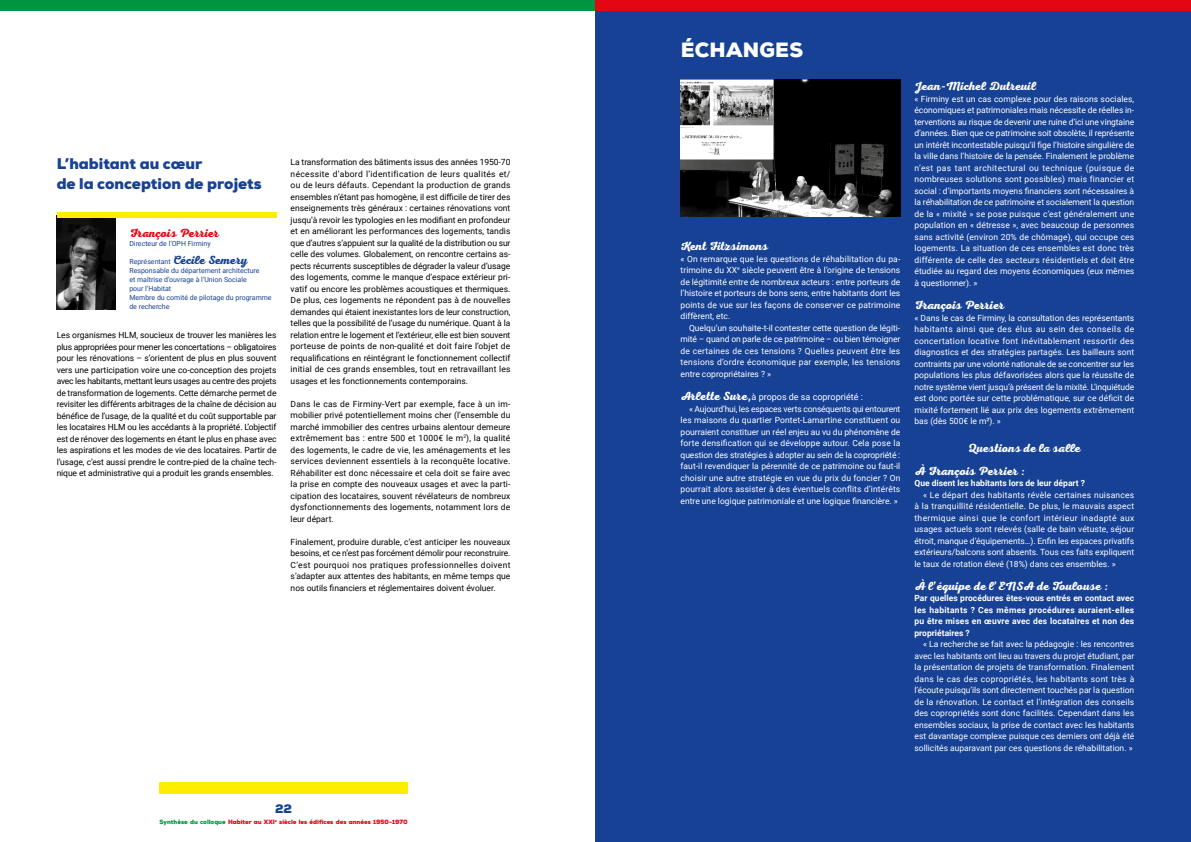
<style>
.page{position:relative;width:1191px;height:842px;background:#fff}
.page>*{position:absolute;margin:0;border:0;box-sizing:border-box;transform-origin:0 0}
.t1{font:900 20px "Nexa";letter-spacing:.015em;color:#fff}
.t2{font:900 15px/20px "Nexa";color:#164194}
.t3{font:700 12px/23px "Nexa Script";color:#fff}
.t4{font:700 12px "Nexa Script";color:#e30613}
.t5{font:900 12px "Nexa";color:#164194}
.t6{font:9px "Roboto";color:#fff}
.t7{font:8.5px/11.5px "Roboto";color:#fff;text-align:justify}
.t8{font:8.5px/11.5px "Roboto";color:#000;text-align:justify}
.t9{font:700 8.5px/11.5px "Roboto";color:#fff;text-align:justify}
.t10{font:7px/9px "Roboto";color:#164194}
.t11{font:900 6px "Nexa";color:#e30613}
.s1{font-family:"Nexa Script";font-weight:700;font-size:12px}
.s2{color:#009641}
</style>
<div class="page">
<div style="left:159px;top:782px;width:248px;height:12px;background:#ffed00"></div>
<div style="left:0;top:0;width:595px;height:11px;background:#009641"></div>
<div style="left:595px;top:0;width:596px;height:11px;background:#e30613"></div>
<div style="left:595px;top:11px;width:596px;height:831px;background:#164194"></div>
<img style="left:57px;top:218px;width:58px;height:91px">
<div style="left:57px;top:212px;width:219px;height:6px;background:#ffed00"></div>
<img style="left:680px;top:79px;width:220px;height:138px">
<h2 class="t2" style="left:57px;top:154px;width:207px">L’habitant au cœur<br>de la conception de projets</h2>
<h3 class="t4" style="left:129px;top:226px;width:91px">François Perrier</h3>
<p class="t10" style="left:129px;top:239px;width:83px">Directeur de l’OPH Firminy</p>
<p class="t10" style="left:129px;top:257px;width:144px">Représentant <span class="s1">Cécile Semery<br></span>Responsable du département architecture<br>et maîtrise d’ouvrage à l’Union Sociale<br>pour l’Habitat<br>Membre du comité de pilotage du programme de recherche</p>
<p class="t8" style="left:57px;top:329px;width:221px">Les organismes HLM, soucieux de trouver les manières les plus appropriées pour mener les concertations – obligatoires pour les rénovations – s’orientent de plus en plus souvent vers une participation voire une co-conception des projets avec les habitants, mettant leurs usages au centre des projets de transformation de logements. Cette démarche permet de revisiter les différents arbitrages de la chaîne de décision au bénéfice de l’usage, de la qualité et du coût supportable par les locataires HLM ou les accédants à la propriété. L’objectif est de rénover des logements en étant le plus en phase avec les aspirations et les modes de vie des locataires. Partir de l’usage, c’est aussi prendre le contre-pied de la chaîne tech&shy;nique et administrative qui a produit les grands ensembles.</p>
<p class="t8" style="left:291px;top:156px;width:221px">La transformation des bâtiments issus des années 1950‑70 nécessite d’abord l’identification de leurs qualités et/ ou de leurs défauts. Cependant la production de grands ensembles n’étant pas homogène, il est difficile de tirer des enseignements très généraux : certaines rénovations vont jusqu’à revoir les typologies en les modifiant en profondeur et en améliorant les performances des logements, tandis que d’autres s’appuient sur la qualité de la distribution ou sur celle des volumes. Globalement, on rencontre certains as&shy;pects récurrents susceptibles de dégrader la valeur d’usage des logements, comme le manque d’espace extérieur pri&shy;vatif ou encore les problèmes acoustiques et thermiques.<br>De plus, ces logements ne répondent pas à de nouvelles demandes qui étaient inexistantes lors de leur construction, telles que la possibilité de l’usage du numérique. Quant à la relation entre le logement et l’extérieur, elle est bien souvent porteuse de points de non-qualité et doit faire l’objet de requalifications en réintégrant le fonctionnement collectif initial de ces grands ensembles, tout en retravaillant les usages et les fonctionnements contemporains.</p>
<p class="t8" style="left:291px;top:398px;width:221px">Dans le cas de Firminy-Vert par exemple, face à un im&shy;mobilier privé potentiellement moins cher (l’ensemble du marché immobilier des centres urbains alentour demeure extrêmement bas : entre 500 et 1000€ le m<sup>2</sup>), la qualité des logements, le cadre de vie, les aménagements et les services deviennent essentiels à la reconquête locative.<br>Réhabiliter est donc nécessaire et cela doit se faire avec la prise en compte des nouveaux usages et avec la parti&shy;cipation des locataires, souvent révélateurs de nombreux dysfonctionnements des logements, notamment lors de leur départ.</p>
<p class="t8" style="left:291px;top:536px;width:221px">Finalement, produire durable, c’est anticiper les nouveaux besoins, et ce n’est pas forcément démolir pour reconstruire.<br>C’est pourquoi nos pratiques professionnelles doivent s’adapter aux attentes des habitants, en même temps que nos outils financiers et réglementaires doivent évoluer.</p>
<h3 class="t5" style="left:275px;top:800px;width:19px">22</h3>
<p class="t11" style="left:159px;top:818px;width:250px"><span class="s2">Synthèse du colloque</span> Habiter au XXI<sup>e</sup> siècle les édifices des années 1950-1970</p>
<h1 class="t1" style="left:680px;top:36px;width:124px">ÉCHANGES</h1>
<h3 class="t3" style="left:680px;top:235px;width:89px">Kent Fitzsimons</h3>
<p class="t7" style="left:680px;top:253px;width:221px">« On remarque que les questions de réhabilitation du pa&shy;trimoine du XX<sup>e</sup> siècle peuvent être à l’origine de tensions de légitimité entre de nombreux acteurs : entre porteurs de l’histoire et porteurs de bons sens, entre habitants dont les points de vue sur les façons de conserver ce patrimoine diffèrent, etc.</p>
<p class="t7" style="left:680px;top:322px;width:221px;text-indent:8px">Quelqu’un souhaite-t-il contester cette question de légiti&shy;mité – quand on parle de ce patrimoine – ou bien témoigner de certaines de ces tensions ? Quelles peuvent être les tensions d’ordre économique par exemple, les tensions entre copropriétaires ? »</p>
<p class="t6" style="left:680px;top:391px;width:184px"><span class="s1">Arlette Sure,</span>à propos de sa copropriété :</p>
<p class="t7" style="left:680px;top:403px;width:221px;text-indent:8px">« Aujourd’hui, les espaces verts conséquents qui entourent les maisons du quartier Pontet-Lamartine constituent ou pourraient constituer un réel enjeu au vu du phénomène de forte densification qui se développe autour. Cela pose la question des stratégies à adopter au sein de la copropriété : faut-il revendiquer la pérennité de ce patrimoine ou faut-il choisir une autre stratégie en vue du prix du foncier ? On pourrait alors assister à des éventuels conflits d’intérêts entre une logique patrimoniale et une logique financière. »</p>
<h3 class="t3" style="left:914px;top:75px;width:123px">Jean-Michel Dutreuil</h3>
<p class="t7" style="left:914px;top:93px;width:221px">« Firminy est un cas complexe pour des raisons sociales, économiques et patrimoniales mais nécessite de réelles in&shy;terventions au risque de devenir une ruine d’ici une vingtaine d’années. Bien que ce patrimoine soit obsolète, il représente un intérêt incontestable puisqu’il fige l’histoire singulière de la ville dans l’histoire de la pensée. Finalement le problème n’est pas tant architectural ou technique (puisque de nombreuses solutions sont possibles) mais financier et social : d’importants moyens financiers sont nécessaires à la réhabilitation de ce patrimoine et socialement la question de la « mixité » se pose puisque c’est généralement une population en « détresse », avec beaucoup de personnes sans activité (environ 20% de chômage), qui occupe ces logements. La situation de ces ensembles est donc très différente de celle des secteurs résidentiels et doit être étudiée au regard des moyens économiques (eux mêmes à questionner). »</p>
<h3 class="t3" style="left:914px;top:294px;width:91px">François Perrier</h3>
<p class="t7" style="left:914px;top:312px;width:221px">« Dans le cas de Firminy, la consultation des représentants habitants ainsi que des élus au sein des conseils de concertation locative font inévitablement ressortir des diagnostics et des stratégies partagés. Les bailleurs sont contraints par une volonté nationale de se concentrer sur les populations les plus défavorisées alors que la réussite de notre système vient jusqu’à présent de la mixité. L’inquiétude est donc portée sur cette problématique, sur ce déficit de mixité fortement lié aux prix des logements extrêmement bas (dès 500€ le m²). »</p>
<h3 class="t3" style="left:914px;top:436px;width:167px;text-indent:54px">Questions de la salle<br>À François Perrier :</h3>
<p class="t9" style="left:914px;top:477px;width:172px">Que disent les habitants lors de leur départ ?</p>
<p class="t7" style="left:914px;top:489px;width:221px;text-indent:8px">« Le départ des habitants révèle certaines nuisances à la tranquillité résidentielle. De plus, le mauvais aspect thermique ainsi que le confort intérieur inadapté aux usages actuels sont relevés (salle de bain vétuste, séjour étroit, manque d’équipements…). Enfin les espaces privatifs extérieurs/balcons sont absents. Tous ces faits expliquent le taux de rotation élevé (18%) dans ces ensembles. »</p>
<h3 class="t3" style="left:914px;top:574px;width:195px">À l’équipe de l’ENSA de Toulouse :</h3>
<p class="t9" style="left:914px;top:592px;width:221px">Par quelles procédures êtes-vous entrés en contact avec les habitants ? Ces mêmes procédures auraient-elles pu être mises en œuvre avec des locataires et non des propriétaires ?</p>
<p class="t7" style="left:914px;top:638px;width:221px;text-indent:8px">« La recherche se fait avec la pédagogie : les rencontres avec les habitants ont lieu au travers du projet étudiant, par la présentation de projets de transformation. Finalement dans le cas des copropriétés, les habitants sont très à l’écoute puisqu’ils sont directement touchés par la question de la rénovation. Le contact et l’intégration des conseils des copropriétés sont donc facilités. Cependant dans les ensembles sociaux, la prise de contact avec les habitants est davantage complexe puisque ces derniers ont déjà été sollicités auparavant par ces questions de réhabilitation. »</p>
</div>
